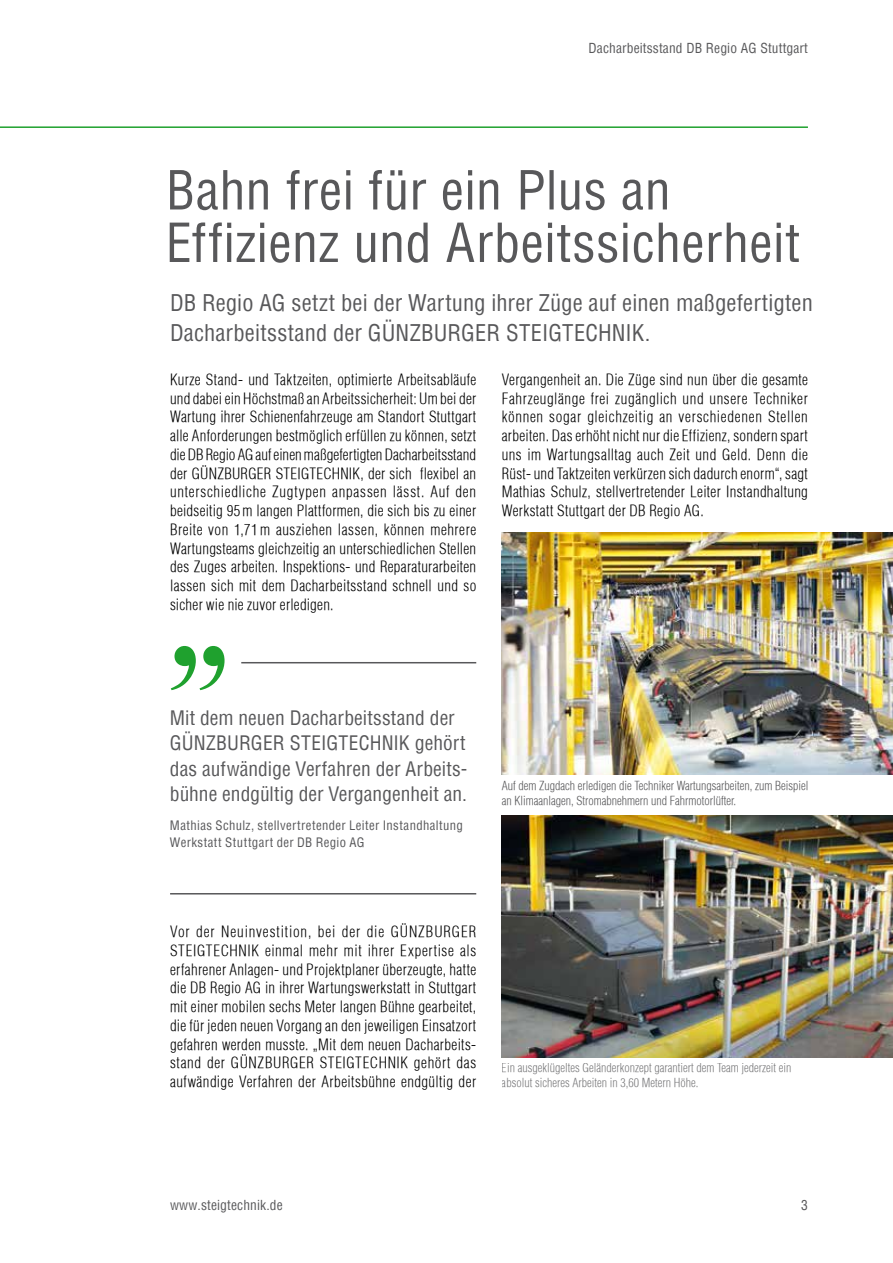
<style>
.page{position:relative;width:893px;height:1263px;background:#fff}
.page>*{position:absolute;margin:0;border:0;box-sizing:border-box;transform-origin:0 0}
.t1{font:172.5px "Bask Old Face";color:#1fa12e}
.t2{font:condensed 52.5px/52.5px "Helvetica";letter-spacing:.005em;color:#58585a}
.t3{font:condensed 22.5px/30px "Helvetica";letter-spacing:.005em;color:#58585a}
.t4{font:condensed 19.5px/25.5px "Helvetica";color:#58585a}
.t5{font:300 condensed 15px/18.8px "Helvetica";letter-spacing:.025em;color:#000;text-align:justify}
.t6{font:condensed 13.5px "Helvetica";letter-spacing:.01em;color:#58585a}
.t7{font:condensed 12.75px/16.5px "Helvetica";letter-spacing:.03em;color:#58585a}
.t8{font:300 condensed 12px/14.2px "Helvetica";color:#58585a}
</style>
<div class="page">
<img style="left:502px;top:533px;width:391px;height:241px">
<img style="left:502px;top:815px;width:391px;height:242px">
<hr style="left:241px;top:662px;width:235px;height:1px;background:#58585a">
<hr style="left:170px;top:893px;width:306px;height:1px;background:#58585a">
<hr style="left:0;top:126px;width:808px;height:2px;background:#1fa12e">
<p class="t6" style="left:588px;top:39px;width:221px">Dacharbeitsstand DB Regio AG Stuttgart</p>
<h2 class="t2" style="left:166px;top:163px;width:636px">Bahn frei für ein Plus an<br>Effizienz und Arbeitssicherheit</h2>
<h3 class="t3" style="left:170px;top:287px;width:644px">DB Regio AG setzt bei der Wartung ihrer Züge auf einen maßgefertigten<br>Dacharbeitsstand der GÜNZBURGER STEIGTECHNIK.</h3>
<p class="t5" style="left:170px;top:370px;width:308px">Kurze Stand- und Taktzeiten, optimierte Arbeitsabläufe und dabei ein Höchstmaß an Arbeitssicherheit: Um bei der Wartung ihrer Schienenfahrzeuge am Standort Stuttgart alle Anforderungen bestmöglich erfüllen zu können, setzt die DB Regio AG auf einen maßgefertigten Dacharbeitsstand der GÜNZBURGER STEIGTECHNIK, der sich flexibel an unterschiedliche Zugtypen anpassen lässt. Auf den beidseitig 95m langen Plattformen, die sich bis zu einer Breite von 1,71 m ausziehen lassen, können mehrere Wartungsteams gleichzeitig an unterschiedlichen Stellen des Zuges arbeiten. Inspektions- und Reparaturarbeiten lassen sich mit dem Dacharbeitsstand schnell und so sicher wie nie zuvor erledigen.</p>
<h1 class="t1" style="left:163px;top:513px;width:71px">„</h1>
<h3 class="t4" style="left:170px;top:704px;width:299px">Mit dem neuen Dacharbeitsstand der GÜNZBURGER STEIGTECHNIK gehört das aufwändige Verfahren der Arbeits&shy;bühne endgültig der Vergangenheit an.</h3>
<p class="t7" style="left:170px;top:817px;width:294px">Mathias Schulz, stellvertretender Leiter Instandhaltung<br>Werkstatt Stuttgart der DB Regio AG</p>
<p class="t5" style="left:502px;top:370px;width:308px">Vergangenheit an. Die Züge sind nun über die gesamte Fahrzeuglänge frei zugänglich und unsere Techniker können sogar gleichzeitig an verschiedenen Stellen arbeiten. Das erhöht nicht nur die Effizienz, sondern spart uns im Wartungsalltag auch Zeit und Geld. Denn die Rüst- und Taktzeiten verkürzen sich dadurch enorm“, sagt Mathias Schulz, stellvertretender Leiter Instandhaltung Werkstatt Stuttgart der DB Regio AG.</p>
<p class="t8" style="left:502px;top:779px;width:308px">Auf dem Zugdach erledigen die Techniker Wartungsarbeiten, zum Beispiel an Klimaanlagen, Stromabnehmern und Fahrmotorlüfter.</p>
<p class="t5" style="left:170px;top:922px;width:308px">Vor der Neuinvestition, bei der die GÜNZBURGER STEIGTECHNIK einmal mehr mit ihrer Expertise als erfahrener Anlagen- und Projektplaner überzeugte, hatte die DB Regio AG in ihrer Wartungswerkstatt in Stuttgart mit einer mobilen sechs Meter langen Bühne gearbeitet, die für jeden neuen Vorgang an den jeweiligen Einsatzort gefahren werden musste. „Mit dem neuen Dacharbeits&shy;stand der GÜNZBURGER STEIGTECHNIK gehört das aufwändige Verfahren der Arbeitsbühne endgültig der</p>
<p class="t8" style="left:502px;top:1061px;width:291px">Ein ausgeklügeltes Geländerkonzept garantiert dem Team jederzeit ein absolut sicheres Arbeiten in 3,60 Metern Höhe.</p>
<p class="t6" style="left:170px;top:1196px;width:114px">www.steigtechnik.de</p>
<p class="t6" style="left:801px;top:1197px;width:8px">3</p>
</div>
